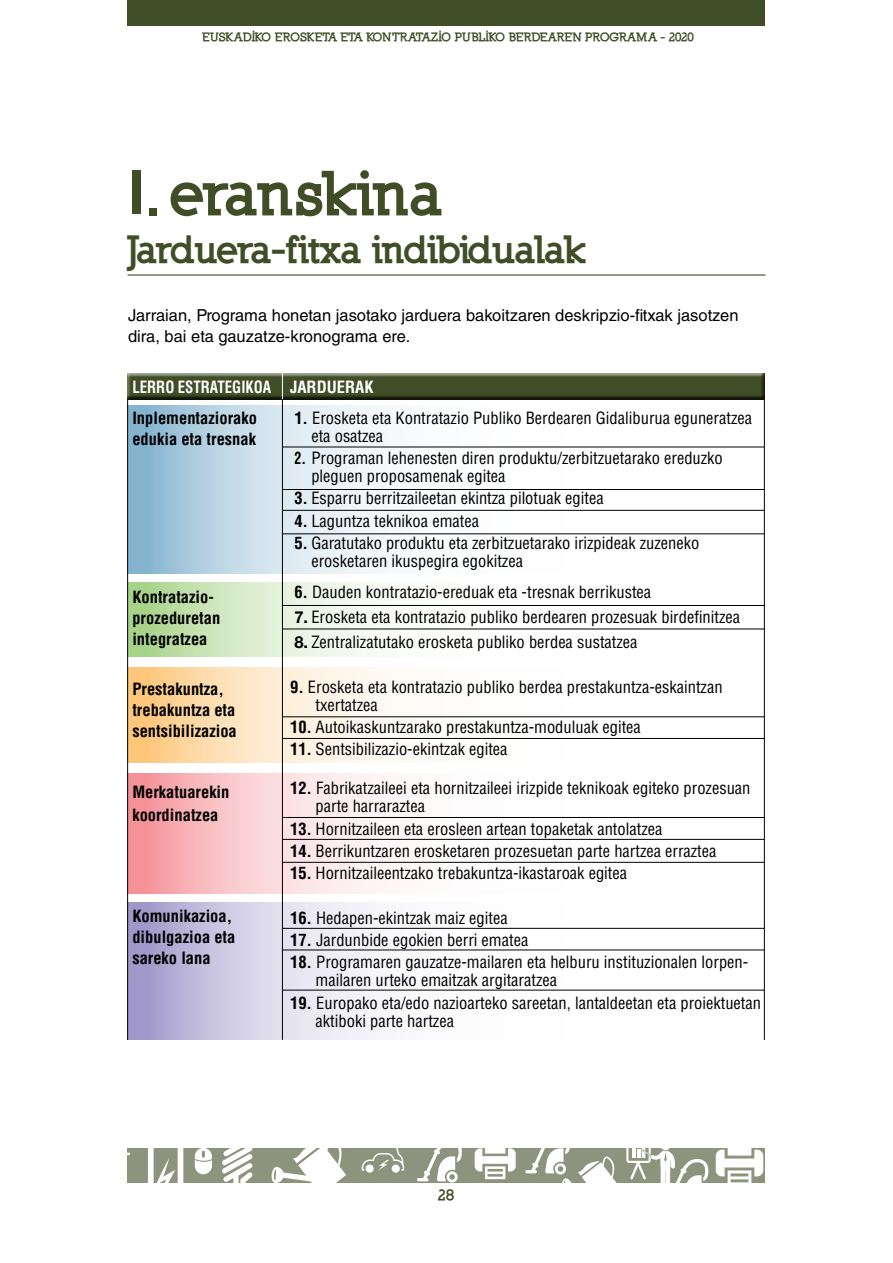
<style>
.page{position:relative;width:893px;height:1263px;background:#fff}
.page>*{position:absolute;margin:0;border:0;box-sizing:border-box;transform-origin:0 0}
.t1{font:900 60px "Nilland";color:#404e27}
.t2{font:900 37.5px "Nilland";letter-spacing:-.025em;color:#404e27}
.t3{font:condensed 16.5px/18px "Helvetica LT Std";color:#000}
.t4{font:700 condensed 16.5px/21px "Helvetica LT Std";color:#000}
.t5{font:16.5px/21px "Helvetica LT Std";color:#000}
.t6{font:700 condensed 16.5px "Helvetica LT Std";color:#fff;scale:.9 1}
.t7{font:700 condensed 16.5px "Helvetica LT Std";color:#fff}
.t8{font:900 15px "Nilland";color:#404e27}
.t9{font:900 12px "Nilland";letter-spacing:-.035em;color:#404e27}
.s1{font-family:"Helvetica";font-weight:700}
.s2{font-weight:700}
.s3{font-family:"Helvetica Neue LT Std";font-weight:700;font-stretch:normal}
</style>
<div class="page">
<div style="left:128px;top:0;width:637px;height:26px;background:#404e27"></div>
<div style="left:128px;top:1148px;width:637px;height:34px;background:#8c947d"></div>
<svg style="left:222px;top:1148px;width:31px;height:35px"></svg>
<svg style="left:148px;top:1148px;width:35px;height:35px"></svg>
<svg style="left:362px;top:1148px;width:42px;height:23px"></svg>
<svg style="left:265px;top:1148px;width:81px;height:35px"></svg>
<svg style="left:127px;top:1148px;width:3px;height:29px"></svg>
<svg style="left:195px;top:1148px;width:17px;height:26px"></svg>
<svg style="left:417px;top:1148px;width:45px;height:34px"></svg>
<svg style="left:525px;top:1148px;width:93px;height:35px"></svg>
<svg style="left:626px;top:1148px;width:83px;height:35px"></svg>
<svg style="left:475px;top:1148px;width:41px;height:31px"></svg>
<svg style="left:716px;top:1148px;width:47px;height:35px"></svg>
<svg style="left:128px;top:405px;width:636px;height:169px"></svg>
<svg style="left:128px;top:582px;width:636px;height:74px"></svg>
<svg style="left:128px;top:667px;width:636px;height:95px"></svg>
<svg style="left:128px;top:773px;width:636px;height:120px"></svg>
<svg style="left:128px;top:903px;width:636px;height:137px"></svg>
<div style="left:125px;top:372px;width:640px;height:29px;background:#000;opacity:.75"></div>
<hr style="left:282px;top:399px;width:1px;height:641px;background:#000">
<hr style="left:764px;top:399px;width:1px;height:641px;background:#000">
<hr style="left:127px;top:399px;width:1px;height:641px;background:#000">
<svg style="left:282px;top:373px;width:1px;height:26px"></svg>
<hr style="left:282px;top:447px;width:482px;height:1px;background:#000">
<hr style="left:282px;top:489px;width:482px;height:1px;background:#000">
<hr style="left:282px;top:510px;width:482px;height:1px;background:#000">
<hr style="left:282px;top:534px;width:482px;height:1px;background:#000">
<hr style="left:282px;top:605px;width:482px;height:1px;background:#000">
<hr style="left:282px;top:629px;width:482px;height:1px;background:#000">
<hr style="left:282px;top:716px;width:482px;height:1px;background:#000">
<hr style="left:282px;top:738px;width:482px;height:1px;background:#000">
<hr style="left:282px;top:817px;width:482px;height:1px;background:#000">
<hr style="left:282px;top:839px;width:482px;height:1px;background:#000">
<hr style="left:282px;top:862px;width:482px;height:1px;background:#000">
<hr style="left:282px;top:928px;width:482px;height:1px;background:#000">
<hr style="left:282px;top:950px;width:482px;height:1px;background:#000">
<hr style="left:282px;top:990px;width:482px;height:1px;background:#000">
<hr style="left:128px;top:274px;width:637px;height:2px;background:#404e27">
<p class="t9" style="left:203px;top:30px;width:494px">EUSKADIKO EROSKETA ETA KONTRATAZIO PUBLIKO BERDEAREN PROGRAMA - 2020</p>
<h1 class="t1" style="left:128px;top:155px;width:317px"><span class="s1">I</span>.eranskina</h1>
<h2 class="t2" style="left:128px;top:226px;width:460px">Jarduera-fitxa indibidualak</h2>
<p class="t5" style="left:128px;top:305px;width:612px">Jarraian, Programa honetan jasotako jarduera bakoitzaren deskripzio-fitxak jasotzen dira, bai eta gauzatze-kronograma ere.</p>
<p class="t6" style="left:132px;top:377px;width:156px">LERRO ESTRATEGIKOA</p>
<p class="t4" style="left:132px;top:407px;width:126px">Inplementaziorako edukia eta tresnak</p>
<p class="t7" style="left:290px;top:377px;width:85px">JARDUERAK</p>
<p class="t3" style="left:311px;top:409px;width:442px;text-indent:-17px"><span class="s2">1.</span> Erosketa eta Kontratazio Publiko Berdearen Gidaliburua eguneratzea eta osatzea</p>
<p class="t3" style="left:311px;top:449px;width:413px;text-indent:-17px"><span class="s2">2.</span> Programan lehenesten diren produktu/zerbitzuetarako ereduzko pleguen proposamenak egitea</p>
<p class="t3" style="left:294px;top:489px;width:311px"><span class="s2">3.</span> Esparru berritzaileetan ekintza pilotuak egitea</p>
<p class="t3" style="left:294px;top:511px;width:186px"><span class="s2">4.</span> Laguntza teknikoa ematea</p>
<p class="t3" style="left:311px;top:534px;width:390px;text-indent:-17px"><span class="s2">5.</span> Garatutako produktu eta zerbitzuetarako irizpideak zuzeneko erosketaren ikuspegira egokitzea</p>
<p class="t3" style="left:294px;top:582px;width:358px"><span class="s2">6.</span> Dauden kontratazio-ereduak eta -tresnak berrikustea</p>
<p class="t3" style="left:294px;top:608px;width:447px"><span class="s3">7.</span> Erosketa eta kontratazio publiko berdearen prozesuak birdefinitzea</p>
<p class="t3" style="left:294px;top:633px;width:345px"><span class="s3">8.</span> Zentralizatutako erosketa publiko berdea sustatzea</p>
<p class="t3" style="left:316px;top:677px;width:408px;text-indent:-26px"><span class="s2">9.</span> Erosketa eta kontratazio publiko berdea prestakuntza-eskaintzan txertatzea</p>
<p class="t3" style="left:290px;top:718px;width:352px"><span class="s2">10.</span> Autoikaskuntzarako prestakuntza-moduluak egitea</p>
<p class="t3" style="left:290px;top:740px;width:219px"><span class="s2">11.</span> Sentsibilizazio-ekintzak egitea</p>
<p class="t3" style="left:316px;top:779px;width:436px;text-indent:-26px"><span class="s2">12.</span> Fabrikatzaileei eta hornitzaileei irizpide teknikoak egiteko prozesuan parte harraraztea</p>
<p class="t3" style="left:290px;top:820px;width:374px"><span class="s2">13.</span> Hornitzaileen eta erosleen artean topaketak antolatzea</p>
<p class="t3" style="left:290px;top:842px;width:428px"><span class="s2">14.</span> Berrikuntzaren erosketaren prozesuetan parte hartzea erraztea</p>
<p class="t3" style="left:290px;top:864px;width:339px"><span class="s2">15.</span> Hornitzaileentzako trebakuntza-ikastaroak egitea</p>
<p class="t3" style="left:290px;top:909px;width:219px"><span class="s2">16.</span> Hedapen-ekintzak maiz egitea</p>
<p class="t3" style="left:290px;top:931px;width:240px"><span class="s2">17.</span> Jardunbide egokien berri ematea</p>
<p class="t3" style="left:316px;top:953px;width:434px;text-indent:-26px"><span class="s2">18.</span> Programaren gauzatze-mailaren eta helburu instituzionalen lorpen&shy;mailaren urteko emaitzak argitaratzea</p>
<p class="t3" style="left:316px;top:993px;width:447px;text-indent:-26px"><span class="s2">19.</span> Europako eta/edo nazioarteko sareetan, lantaldeetan eta proiektuetan aktiboki parte hartzea</p>
<p class="t4" style="left:132px;top:586px;width:89px">Kontratazio&shy;prozeduretan integratzea</p>
<p class="t4" style="left:132px;top:679px;width:106px">Prestakuntza, trebakuntza eta sentsibilizazioa</p>
<p class="t4" style="left:132px;top:781px;width:99px;line-height:22.5px">Merkatuarekin koordinatzea</p>
<p class="t4" style="left:132px;top:906px;width:105px">Komunikazioa, dibulgazioa eta sareko lana</p>
<p class="t8" style="left:438px;top:1185px;width:19px">28</p>
</div>
